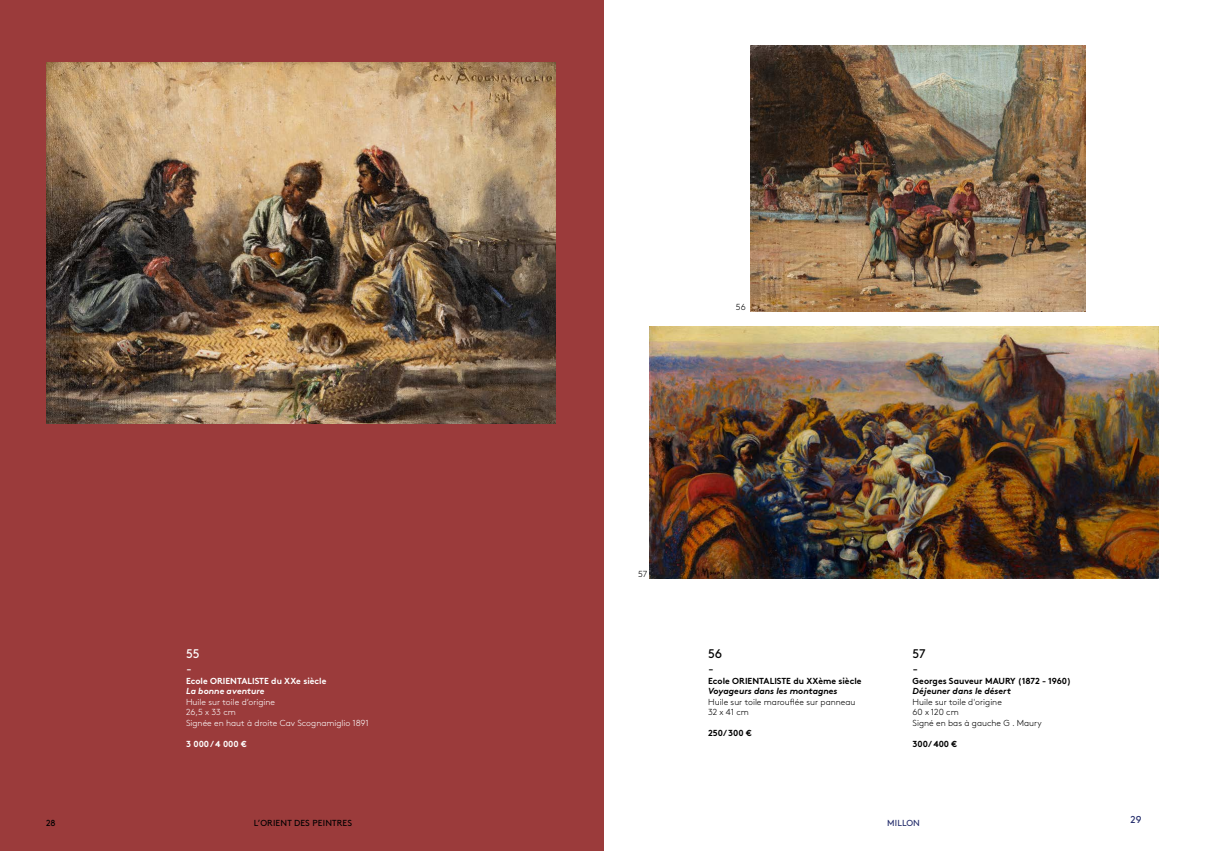
<style>
.page{position:relative;width:1205px;height:851px;background:#fff}
.page>*{position:absolute;margin:0;border:0;box-sizing:border-box;transform-origin:0 0}
.t1{font:12.5px/15px "Brown Pro";color:#000}
.t2{font:12.5px/15px "Brown Pro";color:#fff}
.t3{font:10px "Brown Pro";color:#232c6b}
.t4{font:300 8.75px/10.5px "Brown Pro";color:#000}
.t5{font:700 8.75px "Brown Pro";color:#000}
.t6{font:300 8.75px/10.5px "Brown Pro";color:#fff}
.t7{font:italic 700 8.75px "Brown Pro";color:#000}
.t8{font:700 8.75px "Brown Pro";color:#fff}
.t9{font:8.75px "Brown Pro";letter-spacing:.015em;color:#000}
.t10{font:italic 700 8.75px "Brown Pro";color:#fff}
.t11{font:8.75px "Brown Pro";letter-spacing:.015em;color:#232c6b}
</style>
<div class="page">
<div style="left:0;top:0;width:604px;height:850px;background:#9b3b3b"></div>
<img style="left:46px;top:63px;width:510px;height:361px">
<img style="left:750px;top:45px;width:335px;height:266px">
<img style="left:649px;top:326px;width:509px;height:252px">
<h1 class="t2" style="left:186px;top:645px;width:15px">55 -</h1>
<p class="t8" style="left:186px;top:673px;width:142px">Ecole ORIENTALISTE du XXe siècle</p>
<p class="t10" style="left:186px;top:684px;width:80px">La bonne aventure</p>
<p class="t6" style="left:186px;top:695px;width:184px">Huile sur toile d’origine<br>26,5 x 33 cm<br>Signée en haut à droite Cav Scognamiglio 1891</p>
<p class="t8" style="left:186px;top:736px;width:62px">3 000 / 4 000 €</p>
<p class="t4" style="left:736px;top:301px;width:11px">56</p>
<p class="t4" style="left:638px;top:568px;width:11px">57</p>
<h1 class="t1" style="left:708px;top:645px;width:15px">56 -</h1>
<p class="t5" style="left:708px;top:673px;width:155px">Ecole ORIENTALISTE du XXème siècle</p>
<p class="t7" style="left:708px;top:684px;width:131px">Voyageurs dans les montagnes</p>
<p class="t4" style="left:708px;top:695px;width:149px">Huile sur toile marouflée sur panneau<br>32 x 41 cm</p>
<p class="t5" style="left:708px;top:726px;width:45px">250/ 300 €</p>
<h1 class="t1" style="left:912px;top:645px;width:14px">57 -</h1>
<p class="t5" style="left:912px;top:673px;width:160px">Georges Sauveur MAURY (1872 - 1960)</p>
<p class="t7" style="left:912px;top:684px;width:100px">Déjeuner dans le désert</p>
<p class="t4" style="left:912px;top:695px;width:131px">Huile sur toile d'origine<br>60 x 120 cm<br>Signé en bas à gauche G . Maury</p>
<p class="t5" style="left:912px;top:736px;width:46px">300/ 400 €</p>
<p class="t9" style="left:46px;top:815px;width:11px">28</p>
<p class="t9" style="left:254px;top:815px;width:100px">L’ORIENT DES PEINTRES</p>
<p class="t11" style="left:887px;top:815px;width:34px">MILLON</p>
<p class="t3" style="left:1130px;top:811px;width:13px">29</p>
</div>
